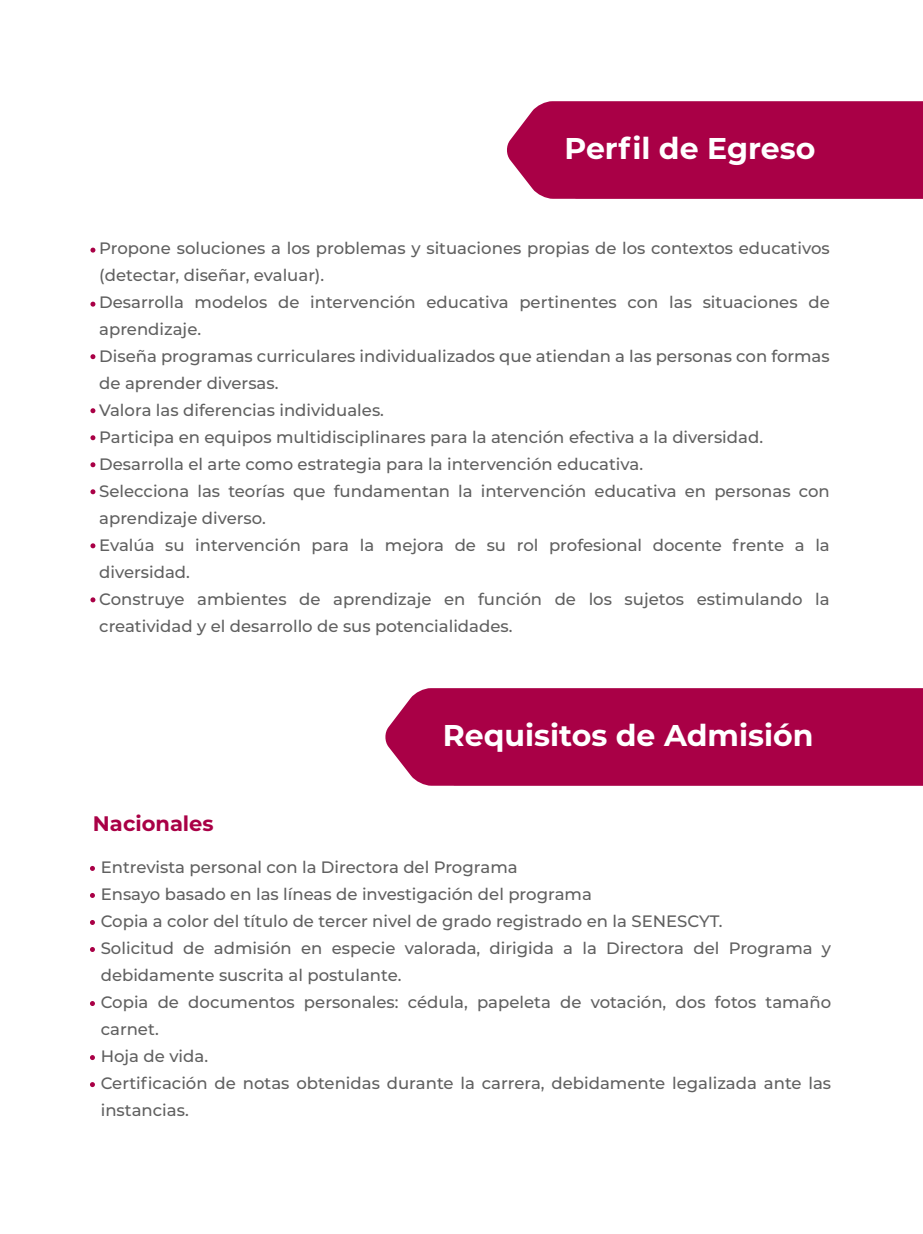
<style>
.page{position:relative;width:923px;height:1234px;background:#fff}
.page>*{position:absolute;margin:0;border:0;box-sizing:border-box;transform-origin:0 0}
.t1{font:700 30px "Montserrat";color:#fff}
.t2{font:700 21px "Montserrat";color:#a90046}
.t3{font:500 16.5px/27px "Montserrat";color:#606060}
</style>
<div class="page">
<div style="left:507px;top:101px;width:416px;height:98px;background:#a90046"></div>
<div style="left:385px;top:688px;width:538px;height:97px;background:#a90046"></div>
<svg style="left:90px;top:247px;width:5px;height:5px"></svg>
<svg style="left:90px;top:301px;width:5px;height:5px"></svg>
<svg style="left:90px;top:354px;width:5px;height:5px"></svg>
<svg style="left:90px;top:408px;width:5px;height:5px"></svg>
<svg style="left:90px;top:435px;width:5px;height:5px"></svg>
<svg style="left:90px;top:462px;width:5px;height:5px"></svg>
<svg style="left:90px;top:489px;width:5px;height:5px"></svg>
<svg style="left:90px;top:543px;width:5px;height:5px"></svg>
<svg style="left:90px;top:597px;width:5px;height:5px"></svg>
<svg style="left:90px;top:865px;width:5px;height:5px"></svg>
<svg style="left:90px;top:920px;width:5px;height:4px"></svg>
<svg style="left:90px;top:893px;width:5px;height:4px"></svg>
<svg style="left:90px;top:947px;width:5px;height:4px"></svg>
<svg style="left:90px;top:1001px;width:5px;height:4px"></svg>
<svg style="left:90px;top:1055px;width:5px;height:4px"></svg>
<svg style="left:90px;top:1082px;width:5px;height:4px"></svg>
<h1 class="t1" style="left:564px;top:127px;width:252px">Perfil de Egreso</h1>
<p class="t3" style="left:99px;top:234px;width:732px">Propone soluciones a los problemas y situaciones propias de los contextos educativos (detectar, diseñar, evaluar).<br>Desarrolla modelos de intervención educativa pertinentes con las situaciones de aprendizaje.<br>Diseña programas curriculares individualizados que atiendan a las personas con formas de aprender diversas.<br>Valora las diferencias individuales.<br>Participa en equipos multidisciplinares para la atención efectiva a la diversidad.<br>Desarrolla el arte como estrategia para la intervención educativa.<br>Selecciona las teorías que fundamentan la intervención educativa en personas con aprendizaje diverso.<br>Evalúa su intervención para la mejora de su rol profesional docente frente a la diversidad.<br>Construye ambientes de aprendizaje en función de los sujetos estimulando la creatividad y el desarrollo de sus potencialidades.</p>
<p class="t2" style="left:93px;top:808px;width:122px">Nacionales</p>
<h1 class="t1" style="left:443px;top:713px;width:372px">Requisitos de Admisión</h1>
<p class="t3" style="left:101px;top:852px;width:732px">Entrevista personal con la Directora del Programa<br>Ensayo basado en las líneas de investigación del programa<br>Copia a color del título de tercer nivel de grado registrado en la SENESCYT.<br>Solicitud de admisión en especie valorada, dirigida a la Directora del Programa y debidamente suscrita al postulante.<br>Copia de documentos personales: cédula, papeleta de votación, dos fotos tamaño carnet.<br>Hoja de vida.<br>Certificación de notas obtenidas durante la carrera, debidamente legalizada ante las instancias.</p>
</div>
